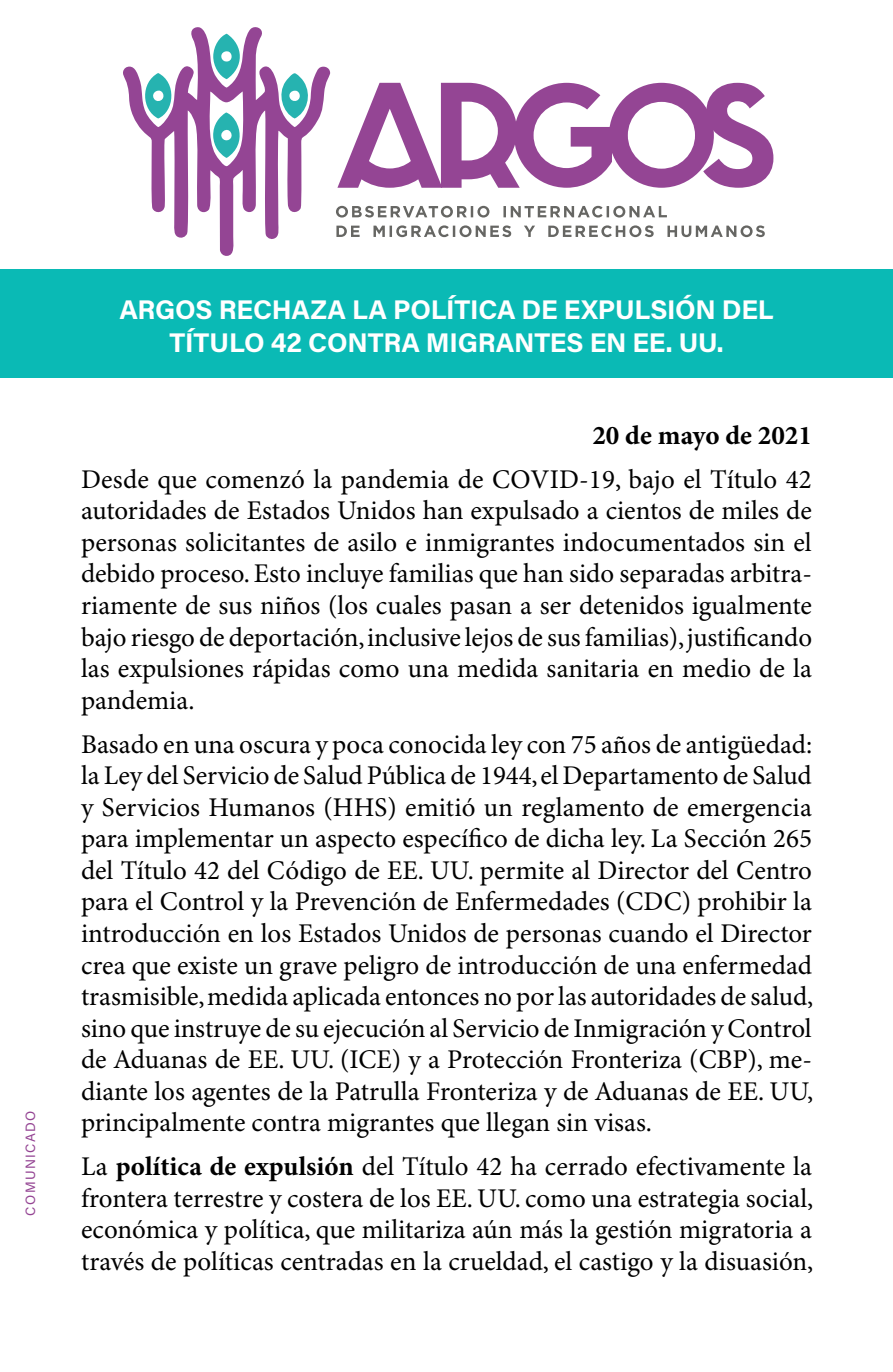
<style>
.page{position:relative;width:893px;height:1372px;background:#fff}
.page>*{position:absolute;margin:0;border:0;box-sizing:border-box;transform-origin:0 0}
.t1{font:27px/31.5px "Minion Pro";color:#000;text-align:justify}
.t2{font:27px/32.4px "Acumin Variable Concept";letter-spacing:.03em;color:#fff;text-align:center}
.t3{font:700 27px "Minion Pro";color:#000}
.t4{font:13.5px "Acumin Variable Concept";letter-spacing:.115em;color:#944493}
.s1{font-weight:700}
</style>
<div class="page">
<div style="left:0;top:269px;width:893px;height:109px;background:#0abab5"></div>
<svg style="left:337px;top:83px;width:436px;height:105px"></svg>
<svg style="left:123px;top:27px;width:207px;height:229px"></svg>
<svg style="left:336px;top:206px;width:429px;height:31px"></svg>
<p class="t4" style="left:21px;top:1215px;width:107px;rotate:-90deg">COMUNICADO</p>
<p class="t2" style="left:119px;top:292px;width:655px">ARGOS RECHAZA LA POLÍTICA DE EXPULSIÓN DEL<br>TÍTULO 42 CONTRA MIGRANTES EN EE. UU.</p>
<p class="t3" style="left:592px;top:419px;width:221px">20 de mayo de 2021</p>
<p class="t1" style="left:81px;top:464px;width:733px">Desde que comenzó la pandemia de COVID-19, bajo el Título 42 autoridades de Estados Unidos han expulsado a cientos de miles de personas solicitantes de asilo e inmigrantes indocumentados sin el debido proceso. Esto incluye familias que han sido separadas arbitra&shy;riamente de sus niños (los cuales pasan a ser detenidos igualmente bajo riesgo de deportación, inclusive lejos de sus familias), justificando las expulsiones rápidas como una medida sanitaria en medio de la pandemia.</p>
<p class="t1" style="left:81px;top:729px;width:734px">Basado en una oscura y poca conocida ley con 75 años de antigüedad: la Ley del Servicio de Salud Pública de 1944, el Departamento de Salud y Servicios Humanos (HHS) emitió un reglamento de emergencia para implementar un aspecto específico de dicha ley. La Sección 265 del Título 42 del Código de EE. UU. permite al Director del Centro para el Control y la Prevención de Enfermedades (CDC) prohibir la introducción en los Estados Unidos de personas cuando el Director crea que existe un grave peligro de introducción de una enfermedad trasmisible, medida aplicada entonces no por las autoridades de salud, sino que instruye de su ejecución al Servicio de Inmigración y Control de Aduanas de EE. UU. (ICE) y a Protección Fronteriza (CBP), me&shy;diante los agentes de la Patrulla Fronteriza y de Aduanas de EE. UU, principalmente contra migrantes que llegan sin visas.</p>
<p class="t1" style="left:81px;top:1152px;width:734px">La <span class="s1">política de expulsión</span> del Título 42 ha cerrado efectivamente la frontera terrestre y costera de los EE. UU. como una estrategia social, económica y política, que militariza aún más la gestión migratoria a través de políticas centradas en la crueldad, el castigo y la disuasión,</p>
</div>
